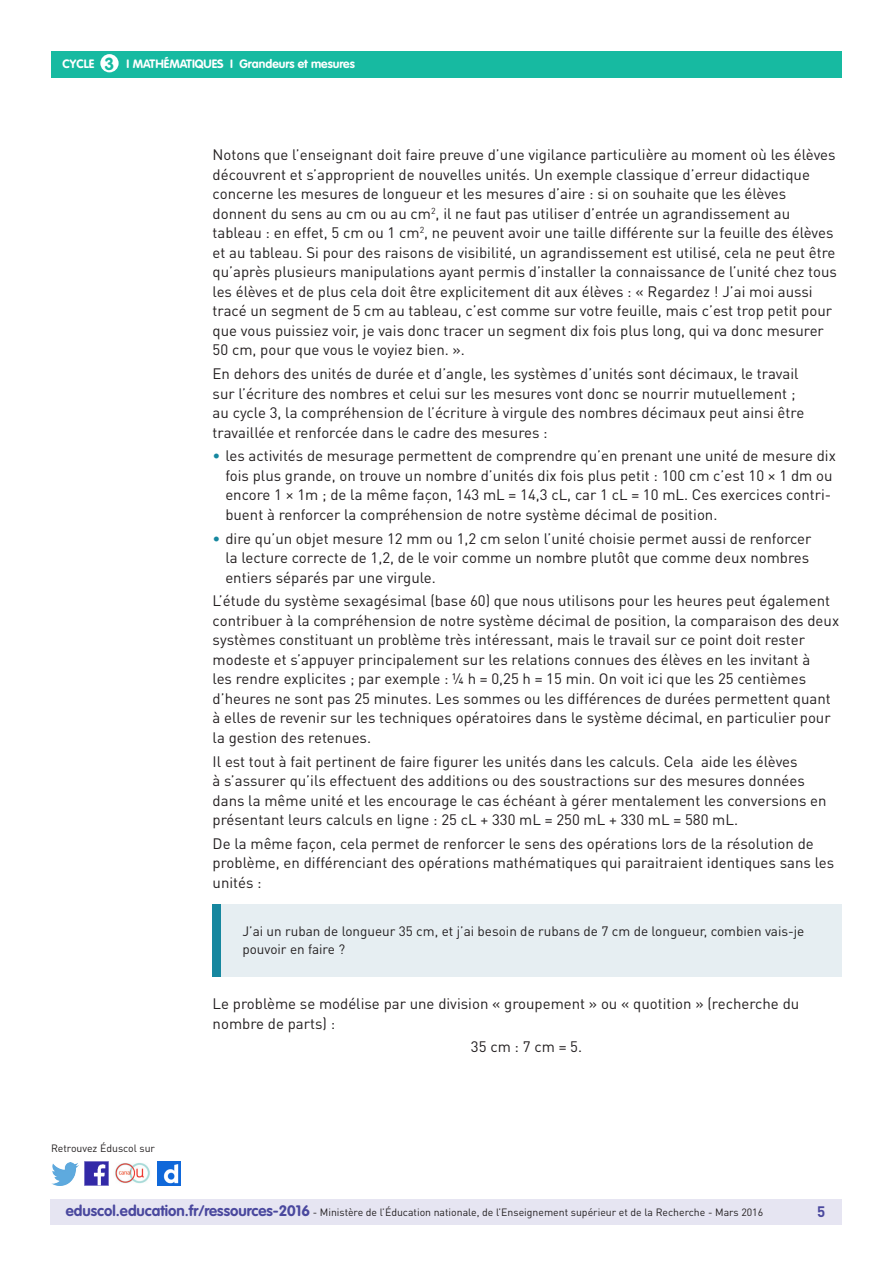
<style>
.page{position:relative;width:893px;height:1263px;background:#fff}
.page>*{position:absolute;margin:0;border:0;box-sizing:border-box;transform-origin:0 0}
.t1{font:700 17.25px "VAG Rounded Std";color:#17baa1}
._06_Texte_courant{font:15px/19.5px "DIN Pro";color:#231f20}
._08_Liste_à_puces_ni{font:15px/19.5px "DIN Pro";color:#231f20}
.t2{font:700 15px "DIN Pro";color:#4a489e}
._15_texte_encadré{font:13.5px/18px "DIN Pro";color:#231f20}
.t3{font:700 12px "VAG Rounded Std";color:#fff}
.t4{font:10.5px "DIN Pro";color:#231f20}
.s1{color:#16879f}
.s2{font-family:"VAG Rounded Std";font-weight:700;font-size:15px;color:#4a489e}
</style>
<div class="page">
<div style="left:50px;top:1199px;width:791px;height:26px;background:#e6e5f2"></div>
<div style="left:51px;top:51px;width:791px;height:27px;background:#17baa1"></div>
<div style="left:100px;top:54px;width:19px;height:18px;background:#fff;border-radius:50%"></div>
<img style="left:85px;top:1162px;width:23px;height:23px">
<img style="left:51px;top:1163px;width:28px;height:22px">
<img style="left:158px;top:1162px;width:22px;height:23px">
<img style="left:115px;top:1163px;width:35px;height:21px">
<div style="left:213px;top:904px;width:629px;height:73px;background:#e6eef2"></div>
<div style="left:213px;top:904px;width:8px;height:73px;background:#16879f"></div>
<p class="t3" style="left:63px;top:57px;width:33px">CYCLE</p>
<p class="t3" style="left:127px;top:57px;width:108px">I MATHÉMATIQUES I</p>
<p class="t1" style="left:105px;top:53px;width:11px">3</p>
<p class="t3" style="left:239px;top:57px;width:117px">Grandeurs et mesures</p>
<p class="_06_Texte_courant" style="left:213px;top:145px;width:626px">Notons que l’enseignant doit faire preuve d’une vigilance particulière au moment où les élèves découvrent et s’approprient de nouvelles unités. Un exemple classique d’erreur didactique concerne les mesures de longueur et les mesures d’aire : si on souhaite que les élèves donnent du sens au cm ou au cm<sup>2</sup>, il ne faut pas utiliser d’entrée un agrandissement au tableau : en effet, 5 cm ou 1 cm<sup>2</sup>, ne peuvent avoir une taille différente sur la feuille des élèves et au tableau. Si pour des raisons de visibilité, un agrandissement est utilisé, cela ne peut être qu’après plusieurs manipulations ayant permis d’installer la connaissance de l’unité chez tous les élèves et de plus cela doit être explicitement dit aux élèves : « Regardez ! J’ai moi aussi tracé un segment de 5 cm au tableau, c’est comme sur votre feuille, mais c’est trop petit pour que vous puissiez voir, je vais donc tracer un segment dix fois plus long, qui va donc mesurer 50 cm, pour que vous le voyiez bien. ».</p>
<p class="_06_Texte_courant" style="left:213px;top:364px;width:593px">En dehors des unités de durée et d’angle, les systèmes d’unités sont décimaux, le travail sur l’écriture des nombres et celui sur les mesures vont donc se nourrir mutuellement ; au cycle 3, la compréhension de l’écriture à virgule des nombres décimaux peut ainsi être travaillée et renforcée dans le cadre des mesures :</p>
<p class="_08_Liste_à_puces_ni" style="left:225px;top:446px;width:612px;text-indent:-13px"><span class="s1">•</span> les activités de mesurage permettent de comprendre qu’en prenant une unité de mesure dix fois plus grande, on trouve un nombre d’unités dix fois plus petit : 100 cm c’est 10 × 1 dm ou encore 1 × 1m ; de la même façon, 143 mL = 14,3 cL, car 1 cL = 10 mL. Ces exercices contri&shy;buent à renforcer la compréhension de notre système décimal de position.</p>
<p class="_08_Liste_à_puces_ni" style="left:225px;top:528px;width:588px;text-indent:-13px"><span class="s1">•</span> dire qu’un objet mesure 12 mm ou 1,2 cm selon l’unité choisie permet aussi de renforcer la lecture correcte de 1,2, de le voir comme un nombre plutôt que comme deux nombres entiers séparés par une virgule.</p>
<p class="_06_Texte_courant" style="left:213px;top:591px;width:628px">L’étude du système sexagésimal (base 60) que nous utilisons pour les heures peut également contribuer à la compréhension de notre système décimal de position, la comparaison des deux systèmes constituant un problème très intéressant, mais le travail sur ce point doit rester modeste et s’appuyer principalement sur les relations connues des élèves en les invitant à<br>les rendre explicites ; par exemple : ¼ h = 0,25 h = 15 min. On voit ici que les 25 centièmes d’heures ne sont pas 25 minutes. Les sommes ou les différences de durées permettent quant à elles de revenir sur les techniques opératoires dans le système décimal, en particulier pour la gestion des retenues.</p>
<p class="_06_Texte_courant" style="left:213px;top:751px;width:616px">Il est tout à fait pertinent de faire figurer les unités dans les calculs. Cela aide les élèves<br>à s’assurer qu’ils effectuent des additions ou des soustractions sur des mesures données dans la même unité et les encourage le cas échéant à gérer mentalement les conversions en présentant leurs calculs en ligne : 25 cL + 330 mL = 250 mL + 330 mL = 580 mL.</p>
<p class="_06_Texte_courant" style="left:213px;top:833px;width:623px">De la même façon, cela permet de renforcer le sens des opérations lors de la résolution de problème, en différenciant des opérations mathématiques qui paraitraient identiques sans les unités :</p>
<p class="_15_texte_encadré" style="left:242px;top:922px;width:564px">J’ai un ruban de longueur 35 cm, et j’ai besoin de rubans de 7 cm de longueur, combien vais-je pouvoir en faire ?</p>
<p class="t4" style="left:51px;top:1141px;width:106px">Retrouvez Éduscol sur</p>
<p class="_06_Texte_courant" style="left:213px;top:994px;width:588px">Le problème se modélise par une division « groupement » ou « quotition » (recherche du nombre de parts) :</p>
<p class="_06_Texte_courant" style="left:471px;top:1037px;width:113px">35 cm : 7 cm = 5.</p>
<p class="t4" style="left:66px;top:1205px;width:699px"><span class="s2">eduscol.education.fr/ressources-2016</span> - Ministère de l’Éducation nationale, de l’Enseignement supérieur et de la Recherche - Mars 2016</p>
<p class="t2" style="left:817px;top:1201px;width:10px">5</p>
</div>
